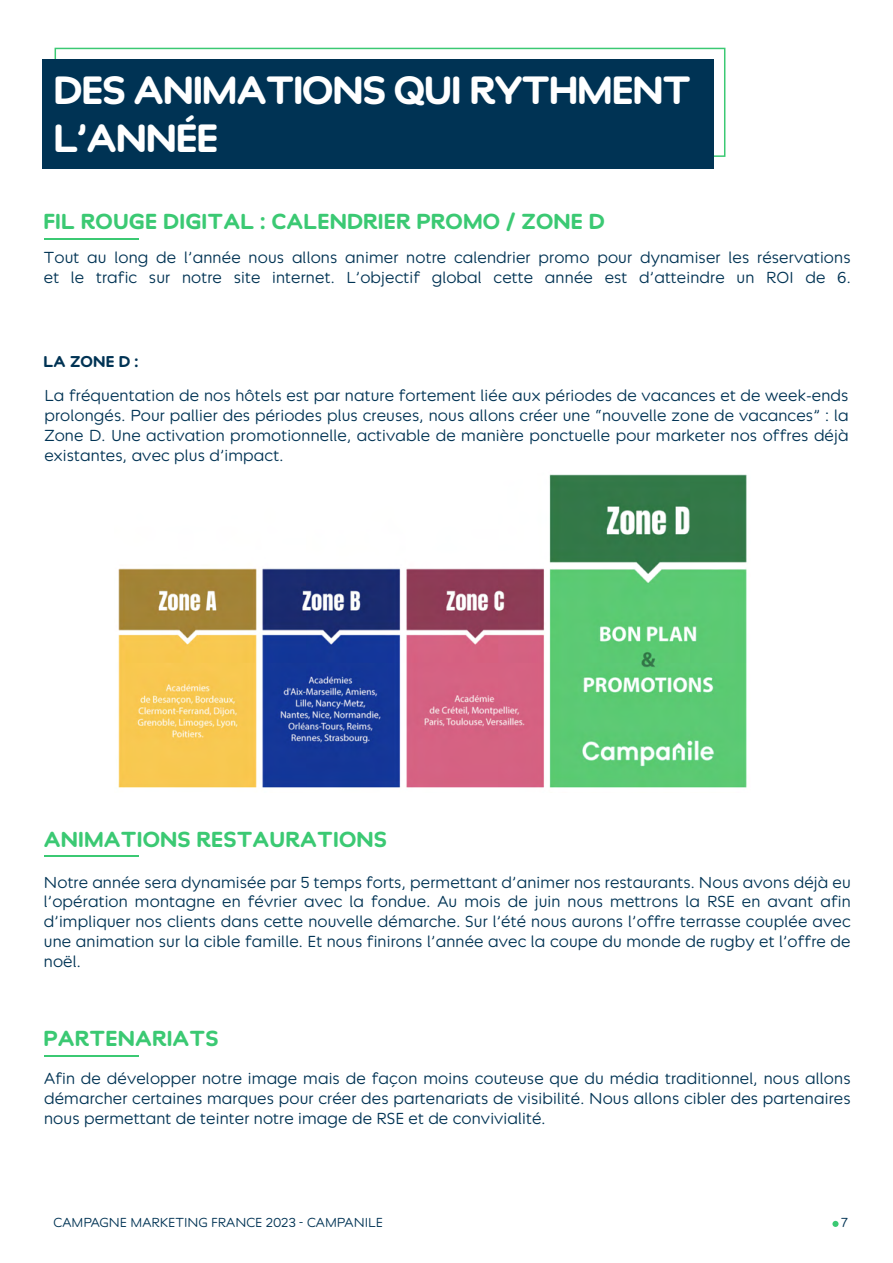
<style>
.page{position:relative;width:893px;height:1263px;background:#fff}
.page>*{position:absolute;margin:0;border:0;box-sizing:border-box;transform-origin:0 0}
.t1{font:700 40.8px/48.9px "Campanile";letter-spacing:-.03em;color:#fff}
.t2{font:700 22.5px "Campanile";letter-spacing:.005em;color:#3bc973}
.t3{font:300 16.5px/19.8px "Campanile";letter-spacing:.005em;color:#003354;text-align:justify}
.t4{font:700 16.2px "Campanile";letter-spacing:.005em;color:#003354}
.t5{font:300 13.5px "Campanile";color:#003354}
</style>
<div class="page">
<svg style="left:832px;top:1221px;width:6px;height:6px"></svg>
<div style="left:55px;top:48px;width:670px;height:109px;border:2px solid #3bc973"></div>
<div style="left:43px;top:59px;width:671px;height:110px;background:#003354"></div>
<hr style="left:44px;top:238px;width:95px;height:1px;background:#3bc973">
<hr style="left:44px;top:855px;width:95px;height:1px;background:#3bc973">
<hr style="left:44px;top:1055px;width:95px;height:1px;background:#3bc973">
<img style="left:118px;top:474px;width:629px;height:314px">
<h1 class="t1" style="left:54px;top:66px;width:639px">DES ANIMATIONS QUI RYTHMENT<br>L’ANNÉE</h1>
<h2 class="t2" style="left:44px;top:209px;width:563px">FIL ROUGE DIGITAL : CALENDRIER PROMO / ZONE D</h2>
<p class="t3" style="left:44px;top:248px;width:808px">Tout au long de l’année nous allons animer notre calendrier promo pour dynamiser les réservations et le trafic sur notre site internet. L’objectif global cette année est d’atteindre un ROI de 6.</p>
<p class="t4" style="left:44px;top:353px;width:96px">LA ZONE D :</p>
<p class="t3" style="left:44px;top:386px;width:806px">La fréquentation de nos hôtels est par nature fortement liée aux périodes de vacances et de week-ends prolongés. Pour pallier des périodes plus creuses, nous allons créer une “nouvelle zone de vacances” : la Zone D. Une activation promotionnelle, activable de manière ponctuelle pour marketer nos offres déjà existantes, avec plus d’impact.</p>
<h2 class="t2" style="left:44px;top:826px;width:344px">ANIMATIONS RESTAURATIONS</h2>
<p class="t3" style="left:44px;top:872px;width:808px">Notre année sera dynamisée par 5 temps forts, permettant d’animer nos restaurants. Nous avons déjà eu l’opération montagne en février avec la fondue. Au mois de juin nous mettrons la RSE en avant afin d’impliquer nos clients dans cette nouvelle démarche. Sur l’été nous aurons l’offre terrasse couplée avec une animation sur la cible famille. Et nous finirons l’année avec la coupe du monde de rugby et l’offre de noël.</p>
<h2 class="t2" style="left:44px;top:1026px;width:177px">PARTENARIATS</h2>
<p class="t3" style="left:44px;top:1069px;width:808px">Afin de développer notre image mais de façon moins couteuse que du média traditionnel, nous allons démarcher certaines marques pour créer des partenariats de visibilité. Nous allons cibler des partenaires nous permettant de teinter notre image de RSE et de convivialité.</p>
<p class="t5" style="left:53px;top:1215px;width:331px">CAMPAGNE MARKETING FRANCE 2023 - CAMPANILE</p>
<p class="t5" style="left:841px;top:1215px;width:8px">7</p>
</div>
